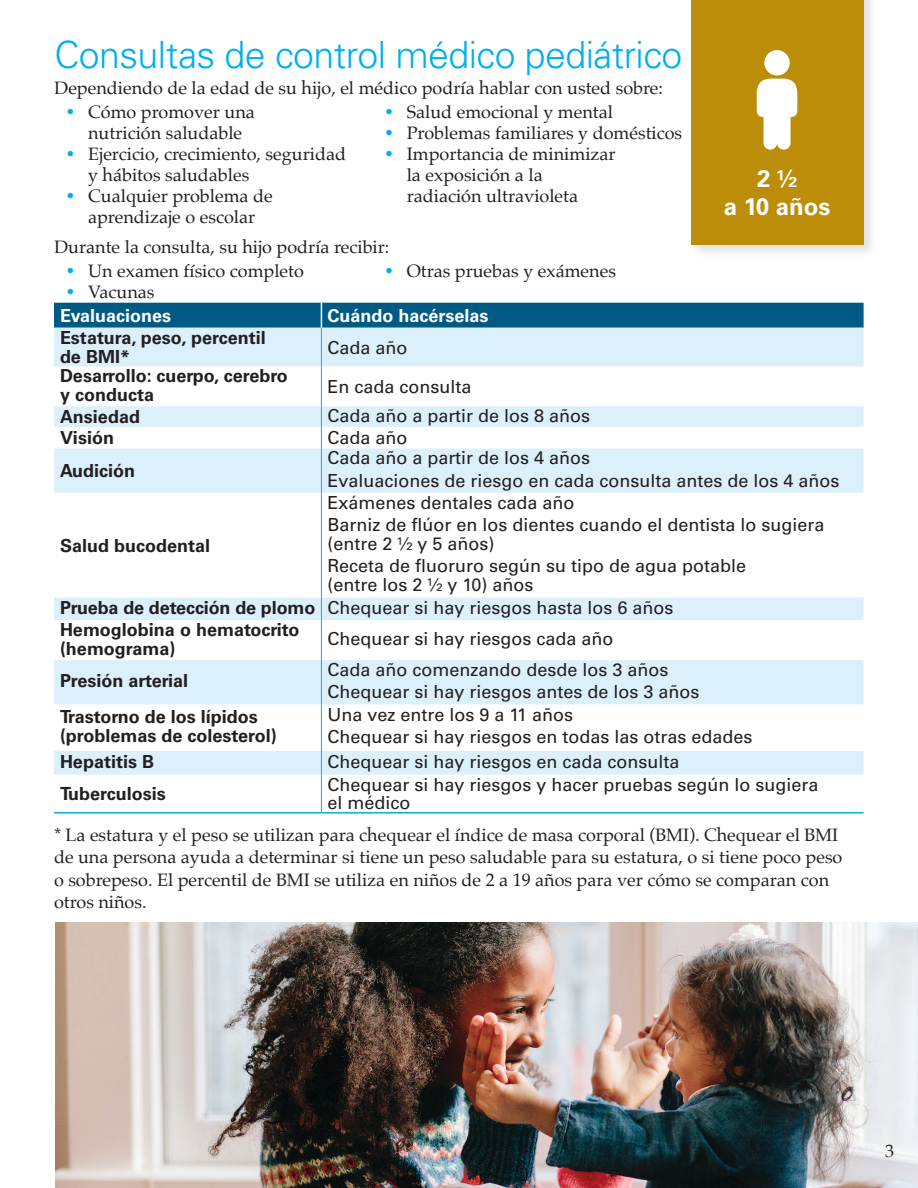
<style>
.page{position:relative;width:918px;height:1188px;background:#fff}
.page>*{position:absolute;margin:0;border:0;box-sizing:border-box;transform-origin:0 0}
.t1{font:300 37.5px "Univers LT Std";letter-spacing:-.015em;color:#00aeef}
.t2{font:700 24px/28.8px "Univers LT Std";color:#fff;text-align:center}
.t3{font:18px/21px "Palatino";color:#231f20}
.t4{font:18px/18.8px "Univers LT Std";color:#231f20}
.t5{font:700 18px/18.8px "Univers LT Std";color:#231f20}
.t6{font:700 18px "Univers LT Std";color:#fff}
.s1{font-family:"Univers LT Std";font-size:15px;color:#00aeef}
</style>
<div class="page">
<img style="left:56px;top:923px;width:862px;height:265px">
<div style="left:689px;top:0;width:189px;height:259px;background:#231f20;opacity:.13"></div>
<div style="left:691px;top:0;width:172px;height:244px;background:#bc8d09"></div>
<svg style="left:54px;top:328px;width:810px;height:99px;fill:#dcf0fc"></svg>
<svg style="left:54px;top:448px;width:810px;height:327px"></svg>
<div style="left:54px;top:303px;width:810px;height:25px;background:#005a84"></div>
<hr style="left:321px;top:328px;width:1px;height:38px;background:#00aeef">
<hr style="left:321px;top:366px;width:1px;height:40px;background:#00aeef">
<svg style="left:321px;top:406px;width:1px;height:43px"></svg>
<hr style="left:321px;top:449px;width:1px;height:44px;background:#00aeef">
<hr style="left:321px;top:493px;width:1px;height:105px;background:#00aeef">
<svg style="left:321px;top:598px;width:1px;height:22px"></svg>
<hr style="left:321px;top:620px;width:1px;height:40px;background:#00aeef">
<hr style="left:321px;top:660px;width:1px;height:44px;background:#00aeef">
<hr style="left:321px;top:704px;width:1px;height:47px;background:#00aeef">
<svg style="left:321px;top:751px;width:1px;height:24px"></svg>
<hr style="left:321px;top:775px;width:1px;height:37px;background:#00aeef">
<hr style="left:54px;top:812px;width:267px;height:2px;background:#00aeef">
<hr style="left:321px;top:812px;width:543px;height:2px;background:#00aeef">
<div style="left:764px;top:50px;width:26px;height:26px;background:#fff;border-radius:13px"></div>
<svg style="left:757px;top:79px;width:40px;height:71px"></svg>
<h3 class="t1" style="left:54px;top:32px;width:630px">Consultas de control médico pediátrico</h3>
<p class="t3" style="left:54px;top:77px;width:610px">Dependiendo de la edad de su hijo, el médico podría hablar con usted sobre:</p>
<p class="t3" style="left:68px;top:101px;width:188px;text-align:center"><span class="s1">•</span> Cómo promover una nutrición saludable</p>
<p class="t3" style="left:88px;top:143px;width:259px;text-indent:-20px"><span class="s1">•</span> Ejercicio, crecimiento, seguridad y hábitos saludables</p>
<p class="t3" style="left:68px;top:185px;width:206px;text-align:center"><span class="s1">•</span> Cualquier problema de aprendizaje o escolar</p>
<p class="t3" style="left:386px;top:101px;width:228px"><span class="s1">•</span> Salud emocional y mental</p>
<p class="t3" style="left:386px;top:122px;width:297px"><span class="s1">•</span> Problemas familiares y domésticos</p>
<p class="t3" style="left:407px;top:143px;width:210px;text-indent:-20px"><span class="s1">•</span> Importancia de minimizar la exposición a la radiación ultravioleta</p>
<p class="t3" style="left:54px;top:236px;width:337px">Durante la consulta, su hijo podría recibir:</p>
<p class="t3" style="left:68px;top:261px;width:238px"><span class="s1">•</span> Un examen físico completo</p>
<p class="t3" style="left:68px;top:282px;width:88px"><span class="s1">•</span> Vacunas</p>
<p class="t3" style="left:386px;top:261px;width:231px"><span class="s1">•</span> Otras pruebas y exámenes</p>
<h2 class="t2" style="left:724px;top:164px;width:108px">2 ½<br>a 10 años</h2>
<p class="t6" style="left:60px;top:305px;width:113px">Evaluaciones</p>
<p class="t6" style="left:327px;top:305px;width:163px">Cuándo hacérselas</p>
<p class="t5" style="left:60px;top:329px;width:207px">Estatura, peso, percentil de BMI*</p>
<p class="t4" style="left:327px;top:338px;width:82px">Cada año</p>
<p class="t5" style="left:60px;top:367px;width:229px">Desarrollo: cuerpo, cerebro y conducta</p>
<p class="t4" style="left:327px;top:377px;width:146px">En cada consulta</p>
<p class="t5" style="left:60px;top:408px;width:82px">Ansiedad</p>
<p class="t4" style="left:327px;top:406px;width:264px">Cada año a partir de los 8 años</p>
<p class="t5" style="left:60px;top:429px;width:55px">Visión</p>
<p class="t4" style="left:327px;top:429px;width:82px">Cada año</p>
<p class="t5" style="left:60px;top:462px;width:77px">Audición</p>
<p class="t4" style="left:327px;top:448px;width:264px">Cada año a partir de los 4 años</p>
<p class="t4" style="left:327px;top:471px;width:514px">Evaluaciones de riesgo en cada consulta antes de los 4 años</p>
<p class="t5" style="left:60px;top:536px;width:152px">Salud bucodental</p>
<p class="t4" style="left:327px;top:493px;width:249px">Exámenes dentales cada año</p>
<p class="t4" style="left:327px;top:516px;width:499px">Barniz de flúor en los dientes cuando el dentista lo sugiera (entre 2 ½ y 5 años)</p>
<p class="t4" style="left:327px;top:557px;width:420px">Receta de fluoruro según su tipo de agua potable (entre los 2 ½ y 10) años</p>
<p class="t5" style="left:60px;top:598px;width:257px">Prueba de detección de plomo</p>
<p class="t4" style="left:327px;top:598px;width:348px">Chequear si hay riesgos hasta los 6 años</p>
<p class="t5" style="left:60px;top:620px;width:241px">Hemoglobina o hematocrito (hemograma)</p>
<p class="t4" style="left:327px;top:629px;width:288px">Chequear si hay riesgos cada año</p>
<p class="t5" style="left:60px;top:672px;width:130px">Presión arterial</p>
<p class="t4" style="left:327px;top:660px;width:343px">Cada año comenzando desde los 3 años</p>
<p class="t4" style="left:327px;top:682px;width:374px">Chequear si hay riesgos antes de los 3 años</p>
<p class="t5" style="left:60px;top:708px;width:218px">Trastorno de los lípidos (problemas de colesterol)</p>
<p class="t4" style="left:327px;top:705px;width:247px">Una vez entre los 9 a 11 años</p>
<p class="t4" style="left:327px;top:727px;width:427px">Chequear si hay riesgos en todas las otras edades</p>
<p class="t5" style="left:60px;top:752px;width:96px">Hepatitis B</p>
<p class="t4" style="left:327px;top:752px;width:354px">Chequear si hay riesgos en cada consulta</p>
<p class="t5" style="left:60px;top:784px;width:107px">Tuberculosis</p>
<p class="t4" style="left:327px;top:775px;width:493px">Chequear si hay riesgos y hacer pruebas según lo sugiera el médico</p>
<p class="t3" style="left:54px;top:823px;width:790px;line-height:22.5px">* La estatura y el peso se utilizan para chequear el índice de masa corporal (BMI). Chequear el BMI de una persona ayuda a determinar si tiene un peso saludable para su estatura, o si tiene poco peso o sobrepeso. El percentil de BMI se utiliza en niños de 2 a 19 años para ver cómo se comparan con otros niños.</p>
<p class="t3" style="left:885px;top:1140px;width:10px">3</p>
</div>
